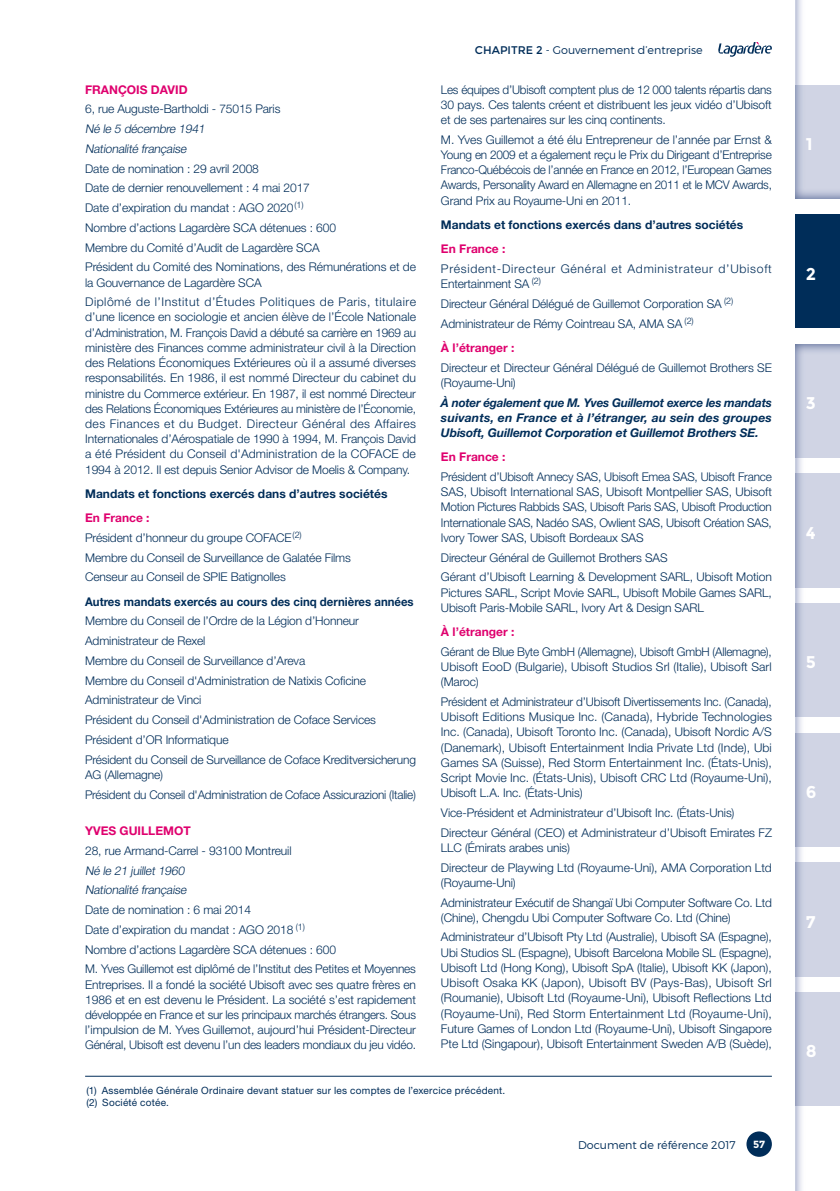
<style>
.page{position:relative;width:840px;height:1191px;background:#fff}
.page>*{position:absolute;margin:0;border:0;box-sizing:border-box;transform-origin:0 0}
.t1{font:700 17px "Montserrat";color:#fff}
.t2{font:300 12px/15.2px "Helvetica Neue LT Std";letter-spacing:-.01em;color:#002d59}
.t3{font:italic 700 12px/15.2px "Helvetica Neue LT Std";letter-spacing:-.01em;color:#002d59;text-align:justify}
.t4{font:700 12px "Helvetica Neue LT Std";color:#002d59}
.t5{font:300 12px/19.8px "Helvetica Neue LT Std";letter-spacing:.04em;color:#002d59}
.t6{font:italic 300 12px/19.8px "Helvetica Neue LT Std";color:#002d59}
.t7{font:300 12px/15.2px "Helvetica Neue LT Std";letter-spacing:.06em;color:#002d59}
.t8{font:700 12px "Helvetica Neue LT Std";color:#df006e}
.t9{font:700 12px "Helvetica Neue LT Std";color:#002d59;scale:.95 1}
.t10{font:300 11.2px "Montserrat";color:#002d59}
.t11{font:700 10.4px "Montserrat";color:#fff}
.t12{font:10px/12px "Helvetica Neue LT Std";letter-spacing:.02em;color:#002d59}
.s1{font-weight:400}
.s2{font-weight:700;color:#df006e}
</style>
<div class="page">
<hr style="left:85px;top:1075px;width:686px;height:1px;background:#002d59">
<div style="left:746px;top:1131px;width:25px;height:25px;background:#002d59;border-radius:50%"></div>
<svg style="left:718px;top:42px;width:53px;height:15px"></svg>
<div style="left:794px;top:215px;width:45px;height:113px;background:#002d59"></div>
<img style="left:795px;top:344px;width:44px;height:847px">
<img style="left:795px;top:474px;width:44px;height:113px">
<img style="left:795px;top:603px;width:44px;height:114px">
<img style="left:795px;top:733px;width:44px;height:113px">
<img style="left:795px;top:862px;width:44px;height:114px">
<img style="left:795px;top:992px;width:44px;height:113px">
<img style="left:795px;top:0;width:7px;height:85px">
<img style="left:795px;top:85px;width:44px;height:113px">
<p class="t10" style="left:474px;top:42px;width:229px"><span class="s1">CHAPITRE 2</span> - Gouvernement d’entreprise</p>
<p class="t8" style="left:85px;top:85px;width:104px">FRANÇOIS DAVID</p>
<p class="t2" style="left:85px;top:103px;width:197px">6, rue Auguste-Bartholdi - 75015 Paris</p>
<p class="t6" style="left:85px;top:120px;width:123px">Né le 5 décembre 1941<br>Nationalité française</p>
<p class="t2" style="left:85px;top:160px;width:332px;line-height:19.8px">Date de nomination : 29 avril 2008<br>Date de dernier renouvellement : 4 mai 2017<br>Date d’expiration du mandat : AGO 2020 <sup>(1)<br></sup>Nombre d’actions Lagardère SCA détenues : 600<br>Membre du Comité d’Audit de Lagardère SCA<br>Président du Comité des Nominations, des Rémunérations et de</p>
<p class="t5" style="left:85px;top:273px;width:332px">la Gouvernance de Lagardère SCA<br>Diplômé de l’Institut d’Études Politiques de Paris, titulaire</p>
<p class="t2" style="left:85px;top:311px;width:332px;text-align:justify">d’une licence en sociologie et ancien élève de l’École Nationale d’Administration, M. François David a débuté sa carrière en 1969 au ministère des Finances comme administrateur civil à la Direction des Relations Économiques Extérieures où il a assumé diverses responsabilités. En 1986, il est nommé Directeur du cabinet du ministre du Commerce extérieur. En 1987, il est nommé Directeur des Relations Économiques Extérieures au ministère de l’Économie, des Finances et du Budget. Directeur Général des Affaires Internationales d’Aérospatiale de 1990 à 1994, M. François David a été Président du Conseil d'Administration de la COFACE de 1994 à 2012. Il est depuis Senior Advisor de Moelis &amp; Company.</p>
<p class="t4" style="left:85px;top:489px;width:304px">Mandats et fonctions exercés dans d’autres sociétés</p>
<p class="t2" style="left:85px;top:509px;width:267px;line-height:19.8px"><span class="s2">En France :<br></span>Président d’honneur du groupe COFACE <sup>(2)<br></sup>Membre du Conseil de Surveillance de Galatée Films Censeur au Conseil de SPIE Batignolles</p>
<p class="t9" style="left:85px;top:597px;width:347px">Autres mandats exercés au cours des cinq dernières années</p>
<p class="t2" style="left:85px;top:612px;width:332px;line-height:19.8px">Membre du Conseil de l’Ordre de la Légion d’Honneur Administrateur de Rexel<br>Membre du Conseil de Surveillance d’Areva<br>Membre du Conseil d'Administration de Natixis Coficine Administrateur de Vinci<br>Président du Conseil d'Administration de Coface Services Président d’OR Informatique<br>Président du Conseil de Surveillance de Coface Kreditversicherung</p>
<p class="t2" style="left:85px;top:766px;width:332px;line-height:19.8px">AG (Allemagne)<br>Président du Conseil d'Administration de Coface Assicurazioni (Italie)</p>
<p class="t8" style="left:85px;top:826px;width:107px">YVES GUILLEMOT</p>
<p class="t2" style="left:85px;top:844px;width:208px">28, rue Armand-Carrel - 93100 Montreuil</p>
<p class="t6" style="left:85px;top:861px;width:104px">Né le 21 juillet 1960<br>Nationalité française</p>
<p class="t2" style="left:85px;top:901px;width:332px;line-height:19.8px">Date de nomination : 6 mai 2014<br>Date d’expiration du mandat : AGO 2018 <sup>(1)<br></sup>Nombre d’actions Lagardère SCA détenues : 600<br>M. Yves Guillemot est diplômé de l’Institut des Petites et Moyennes</p>
<p class="t2" style="left:85px;top:978px;width:332px;text-align:justify">Entreprises. Il a fondé la société Ubisoft avec ses quatre frères en 1986 et en est devenu le Président. La société s’est rapidement développée en France et sur les principaux marchés étrangers. Sous l’impulsion de M. Yves Guillemot, aujourd’hui Président-Directeur Général, Ubisoft est devenu l’un des leaders mondiaux du jeu vidéo.</p>
<p class="t12" style="left:86px;top:1085px;width:420px">(1) Assemblée Générale Ordinaire devant statuer sur les comptes de l’exercice précédent. (2) Société cotée.</p>
<p class="t2" style="left:441px;top:83px;width:332px;text-align:justify">Les équipes d’Ubisoft comptent plus de 12 000 talents répartis dans 30 pays. Ces talents créent et distribuent les jeux vidéo d’Ubisoft et de ses partenaires sur les cinq continents.</p>
<p class="t2" style="left:441px;top:133px;width:332px;text-align:justify">M. Yves Guillemot a été élu Entrepreneur de l’année par Ernst &amp; Young en 2009 et a également reçu le Prix du Dirigeant d’Entreprise Franco-Québécois de l’année en France en 2012, l’European Games Awards, Personality Award en Allemagne en 2011 et le MCV Awards, Grand Prix au Royaume-Uni en 2011.</p>
<p class="t4" style="left:441px;top:220px;width:304px">Mandats et fonctions exercés dans d’autres sociétés</p>
<p class="t8" style="left:441px;top:244px;width:66px">En France :</p>
<p class="t7" style="left:441px;top:262px;width:332px">Président-Directeur Général et Administrateur d’Ubisoft<br>Entertainment SA <sup>(2)</sup></p>
<p class="t2" style="left:441px;top:295px;width:293px;line-height:19.8px">Directeur Général Délégué de Guillemot Corporation SA <sup>(2)<br></sup>Administrateur de Rémy Cointreau SA, AMA SA <sup>(2)</sup></p>
<p class="t8" style="left:441px;top:343px;width:75px">À l’étranger :</p>
<p class="t2" style="left:441px;top:361px;width:332px">Directeur et Directeur Général Délégué de Guillemot Brothers SE (Royaume-Uni)</p>
<p class="t3" style="left:441px;top:396px;width:332px">À noter également que M. Yves Guillemot exerce les mandats suivants, en France et à l’étranger, au sein des groupes Ubisoft, Guillemot Corporation et Guillemot Brothers SE.</p>
<p class="t8" style="left:441px;top:452px;width:66px">En France :</p>
<p class="t2" style="left:441px;top:470px;width:332px;text-align:justify">Président d’Ubisoft Annecy SAS, Ubisoft Emea SAS, Ubisoft France SAS, Ubisoft International SAS, Ubisoft Montpellier SAS, Ubisoft Motion Pictures Rabbids SAS, Ubisoft Paris SAS, Ubisoft Production Internationale SAS, Nadéo SAS, Owlient SAS, Ubisoft Création SAS, Ivory Tower SAS, Ubisoft Bordeaux SAS</p>
<p class="t2" style="left:441px;top:548px;width:332px;line-height:19.8px">Directeur Général de Guillemot Brothers SAS<br>Gérant d’Ubisoft Learning &amp; Development SARL, Ubisoft Motion</p>
<p class="t2" style="left:441px;top:586px;width:332px">Pictures SARL, Script Movie SARL, Ubisoft Mobile Games SARL,<br>Ubisoft Paris-Mobile SARL, Ivory Art &amp; Design SARL</p>
<p class="t8" style="left:441px;top:627px;width:75px">À l’étranger :</p>
<p class="t2" style="left:441px;top:645px;width:332px;text-align:justify">Gérant de Blue Byte GmbH (Allemagne), Ubisoft GmbH (Allemagne), Ubisoft EooD (Bulgarie), Ubisoft Studios Srl (Italie), Ubisoft Sarl (Maroc)</p>
<p class="t2" style="left:441px;top:695px;width:332px;text-align:justify">Président et Administrateur d’Ubisoft Divertissements Inc. (Canada), Ubisoft Editions Musique Inc. (Canada), Hybride Technologies Inc. (Canada), Ubisoft Toronto Inc. (Canada), Ubisoft Nordic A/S (Danemark), Ubisoft Entertainment India Private Ltd (Inde), Ubi Games SA (Suisse), Red Storm Entertainment Inc. (États-Unis), Script Movie Inc. (États-Unis), Ubisoft CRC Ltd (Royaume-Uni), Ubisoft L.A. Inc. (États-Unis)</p>
<p class="t2" style="left:441px;top:804px;width:332px;line-height:19.8px">Vice-Président et Administrateur d’Ubisoft Inc. (États-Unis)<br>Directeur Général (CEO) et Administrateur d’Ubisoft Emirates FZ</p>
<p class="t2" style="left:441px;top:839px;width:332px;line-height:19.8px">LLC (Émirats arabes unis)<br>Directeur de Playwing Ltd (Royaume-Uni), AMA Corporation Ltd</p>
<p class="t2" style="left:441px;top:874px;width:332px;line-height:19.8px">(Royaume-Uni)<br>Administrateur Exécutif de Shangaï Ubi Computer Software Co. Ltd</p>
<p class="t2" style="left:441px;top:908px;width:332px;line-height:19.8px">(Chine), Chengdu Ubi Computer Software Co. Ltd (Chine)<br>Administrateur d’Ubisoft Pty Ltd (Australie), Ubisoft SA (Espagne),</p>
<p class="t2" style="left:441px;top:946px;width:332px;text-align:justify">Ubi Studios SL (Espagne), Ubisoft Barcelona Mobile SL (Espagne), Ubisoft Ltd (Hong Kong), Ubisoft SpA (Italie), Ubisoft KK (Japon), Ubisoft Osaka KK (Japon), Ubisoft BV (Pays-Bas), Ubisoft Srl (Roumanie), Ubisoft Ltd (Royaume-Uni), Ubisoft Reflections Ltd (Royaume-Uni), Red Storm Entertainment Ltd (Royaume-Uni), Future Games of London Ltd (Royaume-Uni), Ubisoft Singapore Pte Ltd (Singapour), Ubisoft Entertainment Sweden A/B (Suède),</p>
<p class="t10" style="left:577px;top:1137px;width:159px">Document de référence 2017</p>
<p class="t11" style="left:752px;top:1137px;width:14px">57</p>
<h1 class="t1" style="left:805px;top:134px;width:8px">1</h1>
<h1 class="t1" style="left:805px;top:263px;width:12px">2</h1>
<h1 class="t1" style="left:805px;top:393px;width:12px">3</h1>
<h1 class="t1" style="left:805px;top:522px;width:11px">4</h1>
<h1 class="t1" style="left:805px;top:652px;width:12px">5</h1>
<h1 class="t1" style="left:805px;top:781px;width:12px">6</h1>
<h1 class="t1" style="left:805px;top:911px;width:11px">7</h1>
<h1 class="t1" style="left:805px;top:1040px;width:12px">8</h1>
</div>
